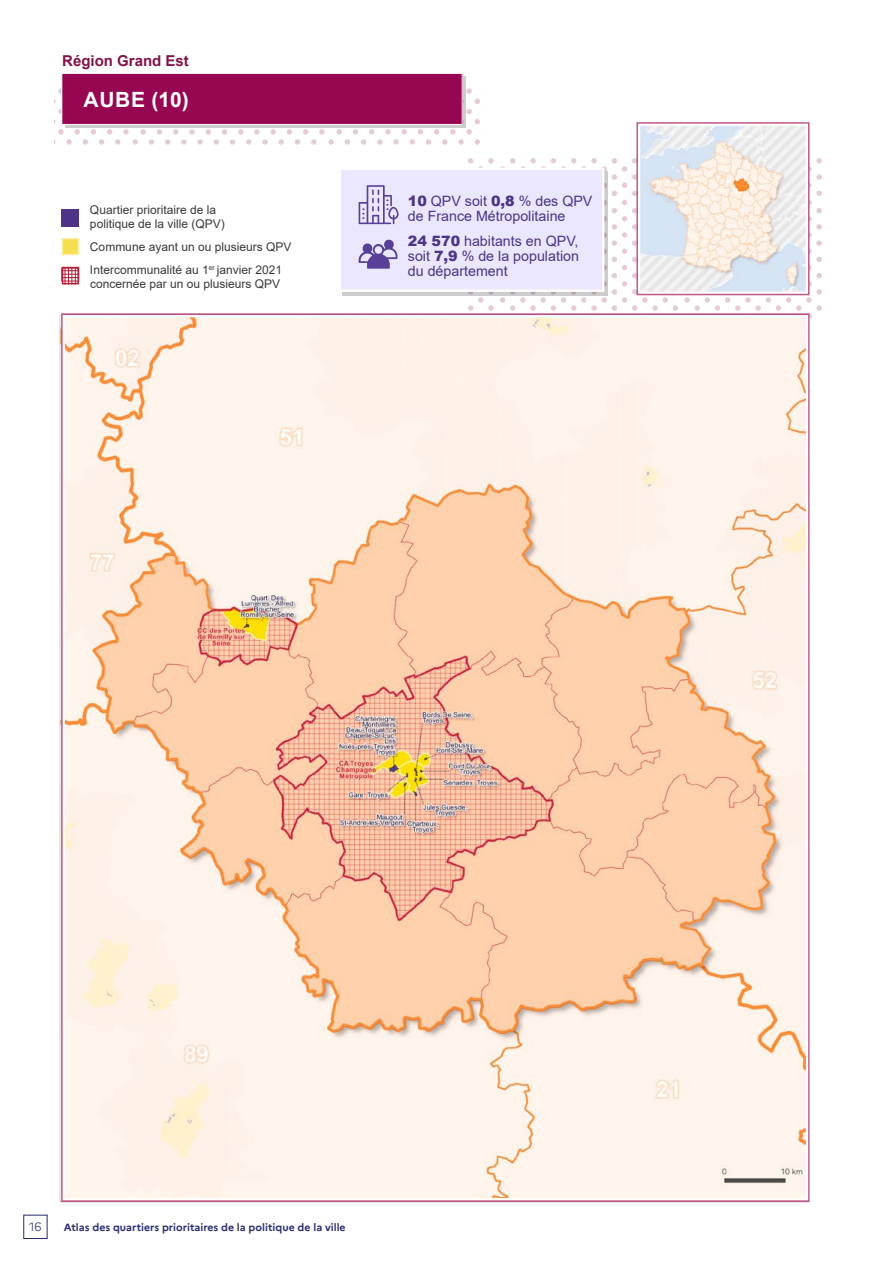
<style>
.page{position:relative;width:893px;height:1263px;background:#fff}
.page>*{position:absolute;margin:0;border:0;box-sizing:border-box;transform-origin:0 0}
.t1{font:700 21px "Arial";letter-spacing:.035em;color:#fff}
.t2{font:700 15px "Arial";color:#821449}
.t3{font:14.25px/15px "Arial";color:#4d3486}
.t4{font:12px/14.4px "Arial";color:#383937}
.t5{font:300 12px "Marianne";color:#262a6e}
.t6{font:700 10.5px "Marianne";color:#262a6e}
.s1{font-weight:900}
</style>
<div class="page">
<div style="left:23px;top:1215px;width:24px;height:24px;border:1px solid #262a6e"></div>
<img style="left:54px;top:73px;width:768px;height:1130px">
<div style="left:636px;top:122px;width:173px;height:173px;border:3px solid #be5788"></div>
<div style="left:638px;top:124px;width:170px;height:170px;border:2px solid #fff"></div>
<svg style="left:342px;top:171px;width:266px;height:124px"></svg>
<div style="left:340px;top:169px;width:263px;height:122px;background:#ebe7ff"></div>
<div style="left:339px;top:168px;width:265px;height:124px;border:2px solid #fff"></div>
<svg style="left:359px;top:239px;width:39px;height:30px"></svg>
<svg style="left:359px;top:185px;width:40px;height:39px"></svg>
<svg style="left:62px;top:267px;width:17px;height:17px"></svg>
<div style="left:62px;top:209px;width:17px;height:17px;background:#4d3486"></div>
<div style="left:62px;top:239px;width:16px;height:15px;background:#f6de51"></div>
<div style="left:62px;top:238px;width:17px;height:17px;border:2px solid #faeb9d"></div>
<p class="t2" style="left:62px;top:50px;width:128px">Région Grand Est</p>
<h1 class="t1" style="left:83px;top:84px;width:107px">AUBE (10)</h1>
<p class="t4" style="left:90px;top:202px;width:136px">Quartier prioritaire de la politique de la ville (QPV)</p>
<p class="t4" style="left:90px;top:235px;width:203px;line-height:22.6px">Commune ayant un ou plusieurs QPV<br>Intercommunalité au 1<sup>er</sup> janvier 2021</p>
<p class="t4" style="left:90px;top:276px;width:192px">concernée par un ou plusieurs QPV</p>
<p class="t3" style="left:408px;top:194px;width:186px"><span class="s1">10</span> QPV soit <span class="s1">0,8</span> % des QPV de France Métropolitaine</p>
<p class="t3" style="left:408px;top:234px;width:173px;text-align:justify"><span class="s1">24 570</span> habitants en QPV, soit <span class="s1">7,9</span> % de la population du département</p>
<p class="t5" style="left:29px;top:1220px;width:14px">16</p>
<p class="t6" style="left:64px;top:1220px;width:283px">Atlas des quartiers prioritaires de la politique de la ville</p>
</div>
